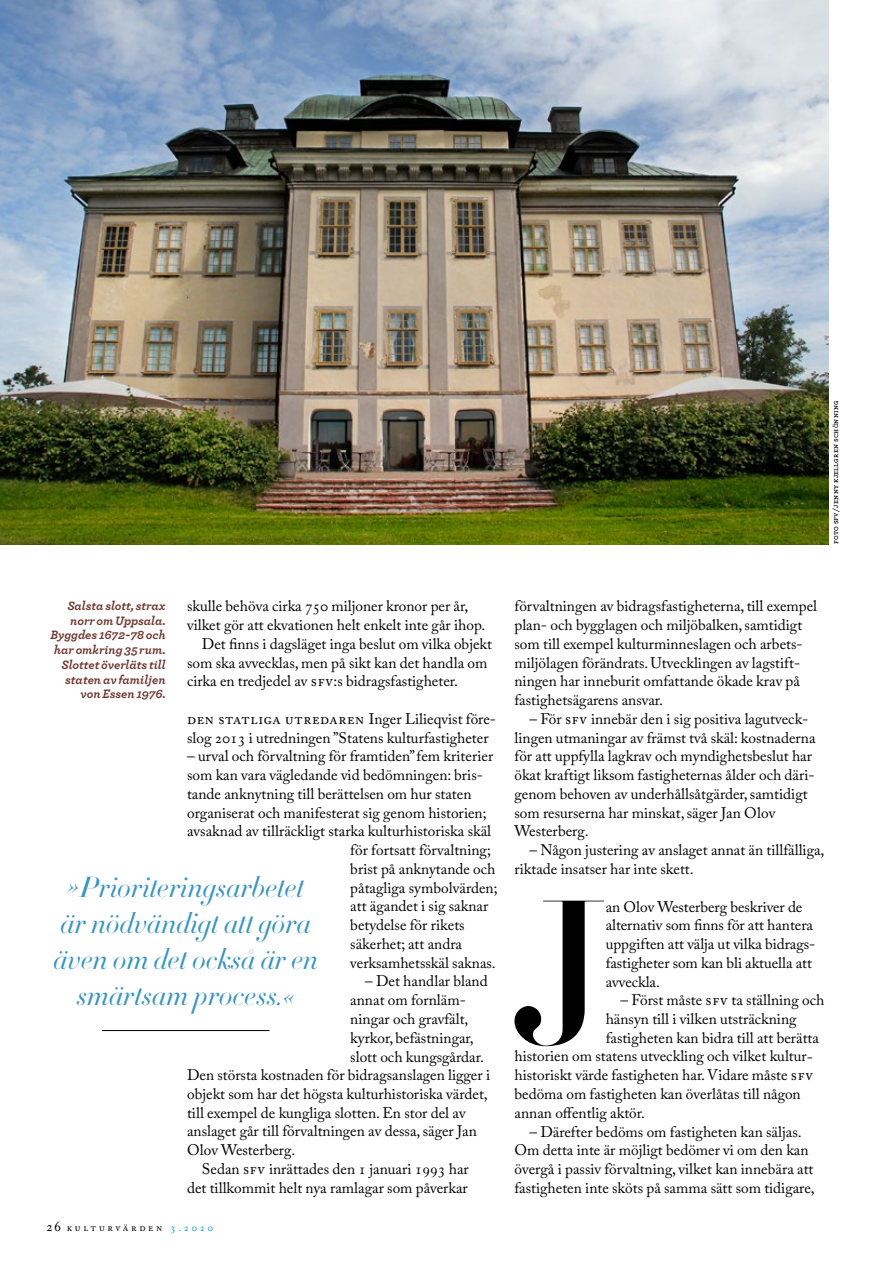
<style>
.page{position:relative;width:893px;height:1263px;background:#fff}
.page>*{position:absolute;margin:0;border:0;box-sizing:border-box;transform-origin:0 0}
.t1{font:200.4px "Didot HTF L96 Light";color:#000}
.t2{font:28.5px/36px "Didot HTF L42 Light Ital";letter-spacing:.005em;color:#3695c3;text-align:center}
.t3{font:15.3px/18.8px "Adobe Caslon Pro";color:#000}
.t4{font:italic 700 12.75px/14.7px "Archer";color:#6f352e;text-align:right}
.t5{font:10.5px "Adobe Caslon Pro";letter-spacing:.255em;color:#000}
.t6{font:600 7.5px "Archer";letter-spacing:.04em;color:#000}
.s1{font-size:14.25px}
.s2{color:#009fe1}
</style>
<div class="page">
<hr style="left:102px;top:1030px;width:167px;height:1px;background:#000">
<img style="left:0;top:0;width:828px;height:544px">
<p class="t6" style="left:830px;top:544px;width:145px;rotate:-90deg">foto sfv/jenny kjellgren schönning</p>
<p class="t3" style="left:187px;top:597px;width:283px">skulle behöva cirka 750 miljoner kronor per år,</p>
<p class="t3" style="left:187px;top:615px;width:300px">vilket gör att ekvationen helt enkelt inte går ihop.</p>
<p class="t3" style="left:202px;top:634px;width:292px">Det fnns i dagsläget inga beslut om vilka objekt</p>
<p class="t3" style="left:187px;top:653px;width:302px">som ska avvecklas, men på sikt kan det handla om</p>
<p class="t3" style="left:187px;top:672px;width:272px">cirka en tredjedel av SFV:s bidragsfastigheter.</p>
<p class="t3" style="left:187px;top:709px;width:310px">Den statl iga utredaren Inger Lilieqvist före&shy;slog 2013 i utredningen ”Statens kulturfastigheter</p>
<p class="t3" style="left:187px;top:747px;width:308px">– urval och förvaltning för framtiden” fem kriterier</p>
<p class="t3" style="left:187px;top:765px;width:297px">som kan vara vägledande vid bedömningen: bris-</p>
<p class="t3" style="left:187px;top:784px;width:286px">tande anknytning till berättelsen om hur staten</p>
<p class="t3" style="left:187px;top:803px;width:301px">organiserat och manifesterat sig genom historien;</p>
<p class="t3" style="left:187px;top:822px;width:306px">avsaknad av tillräckligt starka kulturhistoriska skäl</p>
<p class="t3" style="left:350px;top:840px;width:142px">för fortsatt förvaltning;</p>
<p class="t3" style="left:350px;top:859px;width:147px">brist på anknytande och</p>
<p class="t3" style="left:350px;top:878px;width:149px">påtagliga symbolvärden;</p>
<p class="t3" style="left:350px;top:897px;width:140px">att ägandet i sig saknar</p>
<p class="t3" style="left:350px;top:915px;width:116px">betydelse för rikets</p>
<p class="t3" style="left:350px;top:934px;width:113px">säkerhet; att andra</p>
<p class="t3" style="left:350px;top:953px;width:147px">verksamhetsskäl saknas.</p>
<p class="t3" style="left:365px;top:972px;width:124px">– Det handlar bland</p>
<p class="t3" style="left:350px;top:990px;width:117px">annat om fornläm-</p>
<p class="t3" style="left:350px;top:1009px;width:120px">ningar och gravfält,</p>
<p class="t3" style="left:350px;top:1028px;width:125px">kyrkor, befästningar,</p>
<p class="t3" style="left:350px;top:1047px;width:135px">slott och kungsgårdar.</p>
<p class="t3" style="left:187px;top:1065px;width:304px">Den största kostnaden för bidragsanslagen ligger i</p>
<p class="t3" style="left:187px;top:1084px;width:302px">objekt som har det högsta kulturhistoriska värdet,</p>
<p class="t3" style="left:187px;top:1103px;width:281px">till exempel de kungliga slotten. En stor del av</p>
<p class="t3" style="left:187px;top:1122px;width:291px">anslaget går till förvaltningen av dessa, säger Jan</p>
<p class="t3" style="left:187px;top:1140px;width:110px">Olov Westerberg.</p>
<p class="t3" style="left:202px;top:1159px;width:268px">Sedan SFV inrättades den 1 januari 1993 har</p>
<p class="t3" style="left:187px;top:1178px;width:282px">det tillkommit helt nya ramlagar som påverkar</p>
<p class="t4" style="left:51px;top:597px;width:117px">Salsta slott, strax norr om Uppsala.<br>Byggdes 1672-78 och har omkring 35 rum.<br>Slottet överläts till staten av familjen von Essen 1976.</p>
<h2 class="t2" style="left:53px;top:870px;width:266px">»Prioriteringsarbetet är nödvändigt att göra även om det också är en smärtsam process.«</h2>
<p class="t5" style="left:47px;top:1221px;width:168px"><span class="s1">26</span> kulturvärden <span class="s2">3.2020</span></p>
<p class="t3" style="left:514px;top:597px;width:304px">förvaltningen av bidragsfastigheterna, till exempel plan- och bygglagen och miljöbalken, samtidigt som till exempel kulturminneslagen och arbets&shy;miljölagen förändrats. Utvecklingen av lagstift&shy;ningen har inneburit omfattande ökade krav på fastighetsägarens ansvar.</p>
<p class="t3" style="left:514px;top:709px;width:302px;text-indent:15px">– För SFV innebär den i sig positiva lagutveck&shy;lingen utmaningar av främst två skäl: kostnaderna för att uppfylla lagkrav och myndighetsbeslut har ökat kraftigt liksom fastigheternas ålder och däri&shy;genom behoven av underhållsåtgärder, samtidigt som resurserna har minskat, säger Jan Olov Westerberg.</p>
<p class="t3" style="left:514px;top:840px;width:311px;text-indent:15px">– Någon justering av anslaget annat än tillfälliga, riktade insatser har inte skett.</p>
<h1 class="t1" style="left:512px;top:850px;width:96px">J</h1>
<p class="t3" style="left:606px;top:897px;width:211px">an Olov Westerberg beskriver de alternativ som fnns för att hantera uppgiften att välja ut vilka bidrags&shy;fastigheter som kan bli aktuella att avveckla.</p>
<p class="t3" style="left:621px;top:990px;width:205px">– Först måste SFV ta ställning och</p>
<p class="t3" style="left:606px;top:1009px;width:192px">hänsyn till i vilken utsträckning</p>
<p class="t3" style="left:606px;top:1028px;width:215px">fastigheten kan bidra till att berätta</p>
<p class="t3" style="left:514px;top:1047px;width:300px">historien om statens utveckling och vilket kultur-</p>
<p class="t3" style="left:514px;top:1065px;width:300px">historiskt värde fastigheten har. Vidare måste SFV</p>
<p class="t3" style="left:514px;top:1084px;width:288px">bedöma om fastigheten kan överlåtas till någon</p>
<p class="t3" style="left:514px;top:1103px;width:132px">annan ofentlig aktör.</p>
<p class="t3" style="left:514px;top:1122px;width:302px;text-align:center">– Därefter bedöms om fastigheten kan säljas.<br>Om detta inte är möjligt bedömer vi om den kan övergå i passiv förvaltning, vilket kan innebära att fastigheten inte sköts på samma sätt som tidigare,</p>
</div>
